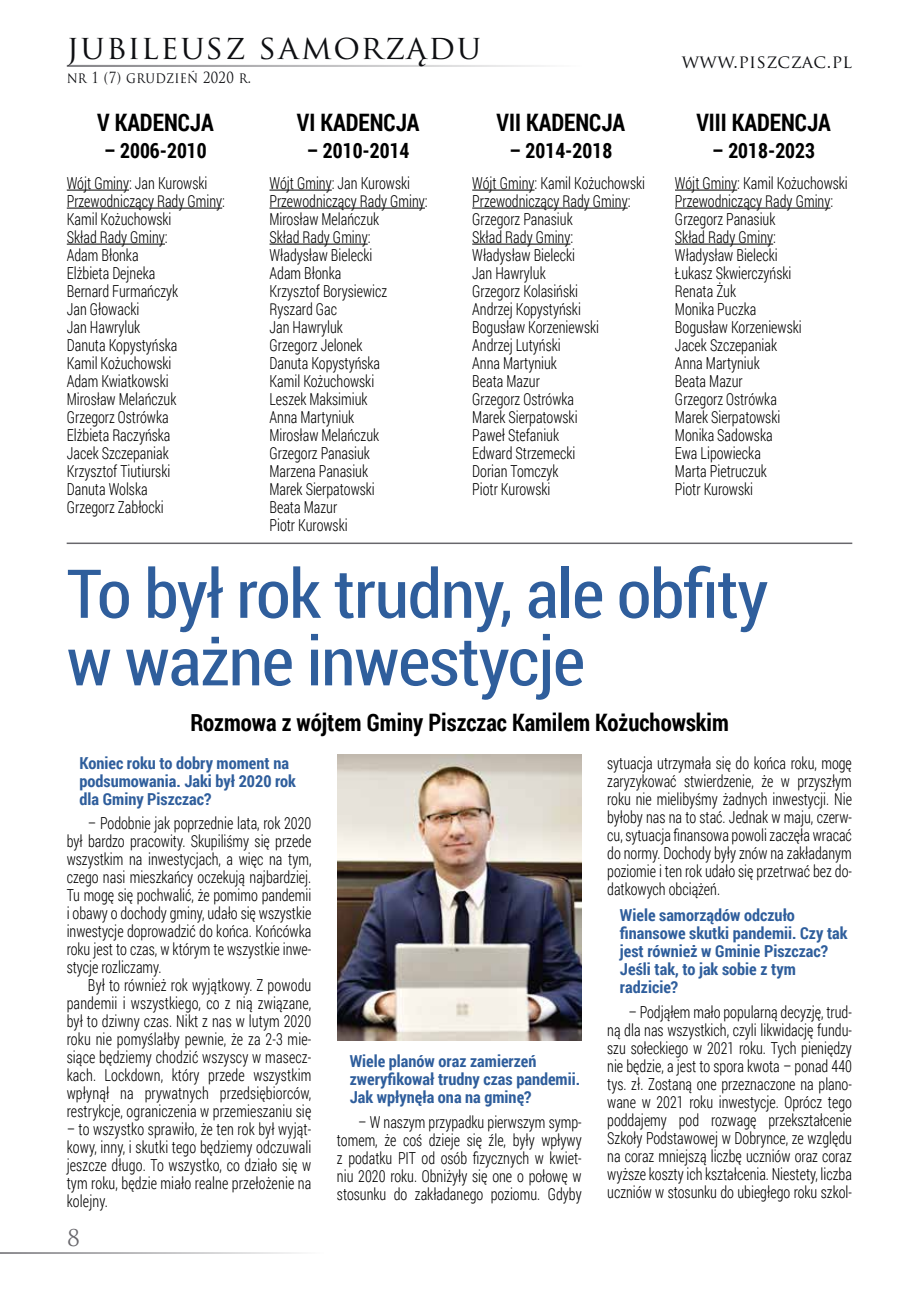
<style>
.page{position:relative;width:919px;height:1289px;background:#fff}
.page>*{position:absolute;margin:0;border:0;box-sizing:border-box;transform-origin:0 0}
.t1{font:67.5px/67.5px "Roboto Condensed";letter-spacing:-.02em;color:#2f5e9c;scale:1.05 1}
.t2{font:33px "Trajan Pro";letter-spacing:.05em;color:#0e0f12}
.t3{font:700 24px "Roboto Condensed";color:#000;scale:.95 1}
.t4{font:22.5px "Trajan Pro";color:#68676c}
.t5{font:700 21px "Roboto Condensed";color:#000;scale:.95 1}
.t6{font:18px "Trajan Pro";letter-spacing:.025em;color:#0e0f12}
.t7{font:300 16.5px/18px "Roboto Condensed";color:#000;text-align:justify;scale:.87 1}
.t8{font:700 16.5px/18px "Roboto Condensed";color:#2f5e9c}
.t9{font:15px "Trajan Pro";letter-spacing:.025em;color:#0e0f12;scale:.87 1}
</style>
<div class="page">
<hr style="left:0;top:1252px;width:324px;height:1px;background:#68676c">
<hr style="left:67px;top:65px;width:544px;height:1px;background:#68676c">
<hr style="left:67px;top:66px;width:544px;height:1px;background:#68676c">
<hr style="left:67px;top:190px;width:62px;height:1px;background:#000">
<hr style="left:67px;top:208px;width:155px;height:1px;background:#000">
<hr style="left:67px;top:244px;width:98px;height:1px;background:#000">
<hr style="left:269px;top:190px;width:63px;height:1px;background:#000">
<hr style="left:269px;top:208px;width:156px;height:1px;background:#000">
<hr style="left:269px;top:244px;width:98px;height:1px;background:#000">
<hr style="left:472px;top:190px;width:62px;height:1px;background:#000">
<hr style="left:472px;top:208px;width:155px;height:1px;background:#000">
<hr style="left:472px;top:244px;width:98px;height:1px;background:#000">
<hr style="left:675px;top:190px;width:62px;height:1px;background:#000">
<hr style="left:675px;top:208px;width:155px;height:1px;background:#000">
<hr style="left:675px;top:244px;width:98px;height:1px;background:#000">
<hr style="left:67px;top:542px;width:785px;height:2px;background:#68676c">
<img style="left:337px;top:755px;width:245px;height:285px">
<h2 class="t2" style="left:67px;top:26px;width:415px">JUBILEUSZ SAMORZĄDU</h2>
<p class="t9" style="left:67px;top:68px;width:213px">NR 1 (7) GRUDZIEŃ 2020 R.</p>
<h3 class="t3" style="left:97px;top:106px;width:124px">V KADENCJA</h3>
<p class="t5" style="left:104px;top:136px;width:110px">– 2006-2010</p>
<p class="t7" style="left:67px;top:173px;width:183px;text-align:left">Wójt Gminy: Jan Kurowski<br>Przewodniczący Rady Gminy:<br>Kamil Kożuchowski<br>Skład Rady Gminy:<br>Adam Błonka<br>Elżbieta Dejneka<br>Bernard Furmańczyk<br>Jan Głowacki<br>Jan Hawryluk<br>Danuta Kopystyńska<br>Kamil Kożuchowski<br>Adam Kwiatkowski<br>Mirosław Melańczuk<br>Grzegorz Ostrówka<br>Elżbieta Raczyńska<br>Jacek Szczepaniak<br>Krzysztof Tiutiurski<br>Danuta Wolska<br>Grzegorz Zabłocki</p>
<h3 class="t3" style="left:297px;top:106px;width:130px">VI KADENCJA</h3>
<p class="t5" style="left:307px;top:136px;width:110px">– 2010-2014</p>
<p class="t7" style="left:269px;top:173px;width:183px;text-align:left">Wójt Gminy: Jan Kurowski<br>Przewodniczący Rady Gminy:<br>Mirosław Melańczuk<br>Skład Rady Gminy:<br>Władysław Bielecki<br>Adam Błonka<br>Krzysztof Borysiewicz<br>Ryszard Gac<br>Jan Hawryluk<br>Grzegorz Jelonek<br>Danuta Kopystyńska<br>Kamil Kożuchowski<br>Leszek Maksimiuk<br>Anna Martyniuk<br>Mirosław Melańczuk<br>Grzegorz Panasiuk<br>Marzena Panasiuk<br>Marek Sierpatowski<br>Beata Mazur<br>Piotr Kurowski</p>
<h3 class="t3" style="left:496px;top:106px;width:137px">VII KADENCJA</h3>
<p class="t5" style="left:509px;top:136px;width:110px">– 2014-2018</p>
<p class="t7" style="left:472px;top:173px;width:200px;text-align:left">Wójt Gminy: Kamil Kożuchowski<br>Przewodniczący Rady Gminy:<br>Grzegorz Panasiuk<br>Skład Rady Gminy:<br>Władysław Bielecki<br>Jan Hawryluk<br>Grzegorz Kolasiński<br>Andrzej Kopystyński<br>Bogusław Korzeniewski<br>Andrzej Lutyński<br>Anna Martyniuk<br>Beata Mazur<br>Grzegorz Ostrówka<br>Marek Sierpatowski<br>Paweł Stefaniuk<br>Edward Strzemecki<br>Dorian Tomczyk<br>Piotr Kurowski</p>
<p class="t6" style="left:681px;top:50px;width:172px">WWW.PISZCZAC.PL</p>
<h3 class="t3" style="left:696px;top:106px;width:143px">VIII KADENCJA</h3>
<p class="t5" style="left:712px;top:136px;width:110px">– 2018-2023</p>
<p class="t7" style="left:675px;top:173px;width:200px;text-align:left">Wójt Gminy: Kamil Kożuchowski<br>Przewodniczący Rady Gminy:<br>Grzegorz Panasiuk<br>Skład Rady Gminy:<br>Władysław Bielecki<br>Łukasz Skwierczyński<br>Renata Żuk<br>Monika Puczka<br>Bogusław Korzeniewski<br>Jacek Szczepaniak<br>Anna Martyniuk<br>Beata Mazur<br>Grzegorz Ostrówka<br>Marek Sierpatowski<br>Monika Sadowska<br>Ewa Lipowiecka<br>Marta Pietruczuk<br>Piotr Kurowski</p>
<h1 class="t1" style="left:67px;top:557px;width:669px">To był rok trudny, ale obfity w ważne inwestycje</h1>
<h3 class="t3" style="left:190px;top:705px;width:568px">Rozmowa z wójtem Gminy Piszczac Kamilem Kożuchowskim</h3>
<p class="t8" style="left:79px;top:753px;width:218px">Koniec roku to dobry moment na podsumowania. Jaki był 2020 rok dla Gminy Piszczac?</p>
<p class="t7" style="left:67px;top:813px;width:283px;text-indent:21px">– Podobnie jak poprzednie lata, rok 2020 był bardzo pracowity. Skupiliśmy się przede wszystkim na inwestycjach, a więc na tym, czego nasi mieszkańcy oczekują najbardziej.<br>Tu mogę się pochwalić, że pomimo pandemii i obawy o dochody gminy, udało się wszystkie inwestycje doprowadzić do końca. Końcówka roku jest to czas, w którym te wszystkie inwe&shy;stycje rozliczamy.</p>
<p class="t7" style="left:67px;top:975px;width:283px;text-indent:21px">Był to również rok wyjątkowy. Z powodu pandemii i wszystkiego, co z nią związane, był to dziwny czas. Nikt z nas w lutym 2020 roku nie pomyślałby pewnie, że za 2-3 mie&shy;siące będziemy chodzić wszyscy w masecz&shy;kach. Lockdown, który przede wszystkim wpłynął na prywatnych przedsiębiorców, restrykcje, ograniczenia w przemieszaniu się</p>
<p class="t7" style="left:67px;top:1119px;width:283px">– to wszystko sprawiło, że ten rok był wyjąt&shy;kowy, inny, i skutki tego będziemy odczuwali jeszcze długo. To wszystko, co działo się w tym roku, będzie miało realne przełożenie na kolejny.</p>
<h3 class="t4" style="left:67px;top:1223px;width:14px">8</h3>
<p class="t8" style="left:350px;top:1051px;width:232px">Wiele planów oraz zamierzeń zweryfikował trudny czas pandemii.<br>Jak wpłynęła ona na gminę?</p>
<p class="t7" style="left:337px;top:1112px;width:283px;text-indent:21px">– W naszym przypadku pierwszym symp&shy;tomem, że coś dzieje się źle, były wpływy z podatku PIT od osób fizycznych w kwiet&shy;niu 2020 roku. Obniżyły się one o połowę w stosunku do zakładanego poziomu. Gdyby</p>
<p class="t7" style="left:607px;top:753px;width:283px">sytuacja utrzymała się do końca roku, mogę zaryzykować stwierdzenie, że w przyszłym roku nie mielibyśmy żadnych inwestycji. Nie byłoby nas na to stać. Jednak w maju, czerw&shy;cu, sytuacja finansowa powoli zaczęła wracać do normy. Dochody były znów na zakładanym poziomie i ten rok udało się przetrwać bez do&shy;datkowych obciążeń.</p>
<p class="t8" style="left:620px;top:905px;width:229px">Wiele samorządów odczuło finansowe skutki pandemii. Czy tak jest również w Gminie Piszczac?<br>Jeśli tak, to jak sobie z tym radzicie?</p>
<p class="t7" style="left:607px;top:1002px;width:283px;text-indent:21px">– Podjąłem mało popularną decyzję, trud&shy;ną dla nas wszystkich, czyli likwidację fundu&shy;szu sołeckiego w 2021 roku. Tych pieniędzy nie będzie, a jest to spora kwota – ponad 440 tys. zł. Zostaną one przeznaczone na plano&shy;wane w 2021 roku inwestycje. Oprócz tego poddajemy pod rozwagę przekształcenie Szkoły Podstawowej w Dobrynce, ze względu na coraz mniejszą liczbę uczniów oraz coraz wyższe koszty ich kształcenia. Niestety, liczba uczniów w stosunku do ubiegłego roku szkol-</p>
</div>
